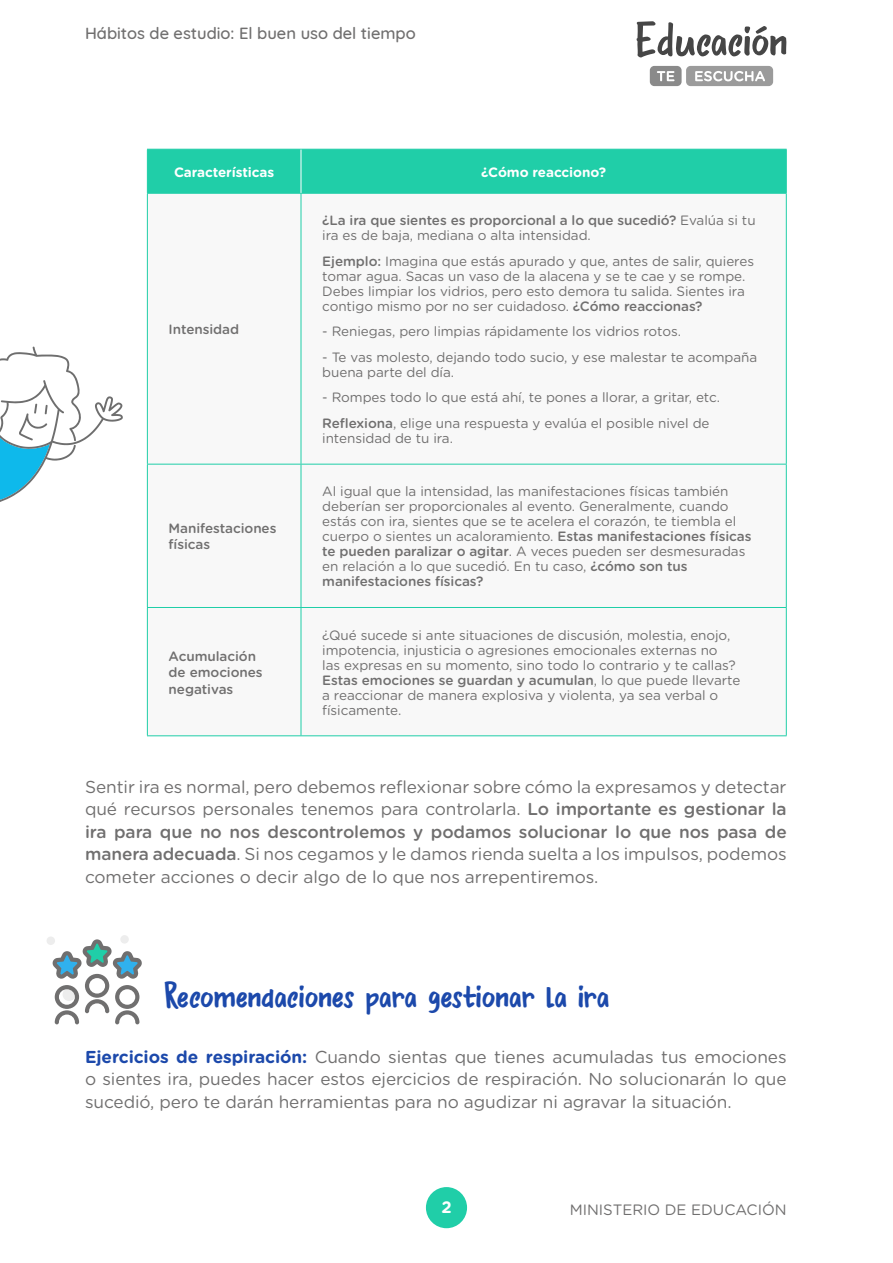
<style>
.page{position:relative;width:893px;height:1263px;background:#fff}
.page>*{position:absolute;margin:0;border:0;box-sizing:border-box;transform-origin:0 0}
.t1{font:39px "DK Bupkis";color:#1c49ab}
.Cuerpo_de_texto_ETE{font:17.25px/22.5px "Gotham Rounded";letter-spacing:-.005em;color:#706f6f;text-align:justify}
.t2{font:500 16.5px "Quicksand";color:#706f6f}
.t3{font:700 16.5px "Gotham Rounded";color:#fff}
.t4{font:15px "Gotham Rounded";color:#706f6f}
.Cuerpo_de_texto_ETE-2{font:13.5px/15px "Gotham Rounded";letter-spacing:-.005em;color:#706f6f}
.Cuerpo_de_texto_ETE-3{font:500 13.5px/16.5px "Gotham Rounded";letter-spacing:-.005em;color:#706f6f}
.Cuerpo_de_texto_ETE-4{font:700 13.5px "Gotham Rounded";letter-spacing:-.005em;color:#fff}
.s1{font-weight:500}
.s2{font-weight:700;color:#1c49ab}
</style>
<div class="page">
<div style="left:426px;top:1187px;width:41px;height:41px;background:#20cea8;border-radius:50%"></div>
<svg style="left:637px;top:21px;width:150px;height:36px"></svg>
<div style="left:686px;top:66px;width:87px;height:20px;background:#9b9b9b;border-radius:4px"></div>
<svg style="left:695px;top:71px;width:70px;height:10px"></svg>
<div style="left:650px;top:66px;width:32px;height:20px;background:#8a8a8a;border-radius:4px"></div>
<svg style="left:657px;top:71px;width:17px;height:10px"></svg>
<div style="left:148px;top:150px;width:638px;height:43px;background:#20cea8"></div>
<svg style="left:148px;top:194px;width:638px;height:541px"></svg>
<hr style="left:147px;top:149px;width:154px;height:1px;background:#20cea8">
<hr style="left:147px;top:150px;width:1px;height:43px;background:#20cea8">
<hr style="left:301px;top:149px;width:486px;height:1px;background:#20cea8">
<hr style="left:147px;top:193px;width:154px;height:1px;background:#20cea8">
<hr style="left:147px;top:194px;width:1px;height:270px;background:#20cea8">
<hr style="left:301px;top:193px;width:486px;height:1px;background:#20cea8">
<hr style="left:301px;top:194px;width:1px;height:270px;background:#20cea8">
<hr style="left:786px;top:194px;width:1px;height:270px;background:#20cea8">
<hr style="left:147px;top:464px;width:154px;height:1px;background:#20cea8">
<hr style="left:147px;top:464px;width:1px;height:143px;background:#20cea8">
<hr style="left:301px;top:464px;width:486px;height:1px;background:#20cea8">
<hr style="left:301px;top:464px;width:1px;height:143px;background:#20cea8">
<hr style="left:786px;top:464px;width:1px;height:143px;background:#20cea8">
<hr style="left:147px;top:607px;width:154px;height:1px;background:#20cea8">
<hr style="left:147px;top:608px;width:1px;height:127px;background:#20cea8">
<hr style="left:301px;top:607px;width:486px;height:1px;background:#20cea8">
<hr style="left:301px;top:608px;width:1px;height:127px;background:#20cea8">
<hr style="left:786px;top:608px;width:1px;height:127px;background:#20cea8">
<hr style="left:147px;top:735px;width:154px;height:1px;background:#20cea8">
<hr style="left:301px;top:735px;width:486px;height:1px;background:#20cea8">
<hr style="left:301px;top:150px;width:1px;height:43px;background:#fff">
<hr style="left:786px;top:150px;width:1px;height:43px;background:#20cea8">
<svg style="left:0;top:346px;width:123px;height:156px"></svg>
<svg style="left:52px;top:939px;width:90px;height:85px"></svg>
<div style="left:120px;top:935px;width:9px;height:8px;background:#ededed;border-radius:50%"></div>
<div style="left:47px;top:936px;width:8px;height:9px;background:#ededed;border-radius:50%"></div>
<p class="t2" style="left:85px;top:19px;width:332px">Hábitos de estudio: El buen uso del tiempo</p>
<p class="Cuerpo_de_texto_ETE-4" style="left:174px;top:162px;width:102px">Características</p>
<p class="Cuerpo_de_texto_ETE-4" style="left:481px;top:162px;width:126px">¿Cómo reacciono?</p>
<p class="Cuerpo_de_texto_ETE-3" style="left:169px;top:320px;width:72px">Intensidad</p>
<p class="Cuerpo_de_texto_ETE-3" style="left:169px;top:519px;width:109px">Manifestaciones físicas</p>
<p class="Cuerpo_de_texto_ETE-3" style="left:169px;top:647px;width:96px">Acumulación de emociones negativas</p>
<p class="Cuerpo_de_texto_ETE-2" style="left:322px;top:212px;width:435px"><span class="s1">¿La ira que sientes es proporcional a lo que sucedió?</span> Evalúa si tu ira es de baja, mediana o alta intensidad.</p>
<p class="Cuerpo_de_texto_ETE-2" style="left:322px;top:253px;width:433px"><span class="s1">Ejemplo:</span> Imagina que estás apurado y que, antes de salir, quieres tomar agua. Sacas un vaso de la alacena y se te cae y se rompe.<br>Debes limpiar los vidrios, pero esto demora tu salida. Sientes ira contigo mismo por no ser cuidadoso. <span class="s1">¿Cómo reaccionas?</span></p>
<p class="Cuerpo_de_texto_ETE-2" style="left:322px;top:323px;width:360px">- Reniegas, pero limpias rápidamente los vidrios rotos.</p>
<p class="Cuerpo_de_texto_ETE-2" style="left:322px;top:349px;width:436px">- Te vas molesto, dejando todo sucio, y ese malestar te acompaña buena parte del día.</p>
<p class="Cuerpo_de_texto_ETE-2" style="left:322px;top:389px;width:399px">- Rompes todo lo que está ahí, te pones a llorar, a gritar, etc.</p>
<p class="Cuerpo_de_texto_ETE-2" style="left:322px;top:415px;width:389px"><span class="s1">Reflexiona</span>, elige una respuesta y evalúa el posible nivel de intensidad de tu ira.</p>
<p class="Cuerpo_de_texto_ETE-2" style="left:322px;top:483px;width:431px">Al igual que la intensidad, las manifestaciones físicas también deberían ser proporcionales al evento. Generalmente, cuando estás con ira, sientes que se te acelera el corazón, te tiembla el cuerpo o sientes un acaloramiento. <span class="s1">Estas manifestaciones físicas te pueden paralizar o agitar</span>. A veces pueden ser desmesuradas en relación a lo que sucedió. En tu caso, <span class="s1">¿cómo son tus manifestaciones físicas?</span></p>
<p class="Cuerpo_de_texto_ETE-2" style="left:322px;top:627px;width:420px">¿Qué sucede si ante situaciones de discusión, molestia, enojo, impotencia, injusticia o agresiones emocionales externas no<br>las expresas en su momento, sino todo lo contrario y te callas?<br><span class="s1">Estas emociones se guardan y acumulan</span>, lo que puede llevarte a reaccionar de manera explosiva y violenta, ya sea verbal o físicamente.</p>
<p class="Cuerpo_de_texto_ETE" style="left:85px;top:774px;width:703px">Sentir ira es normal, pero debemos reflexionar sobre cómo la expresamos y detectar qué recursos personales tenemos para controlarla. <span class="s1">Lo importante es gestionar la ira para que no nos descontrolemos y podamos solucionar lo que nos pasa de manera adecuada</span>. Si nos cegamos y le damos rienda suelta a los impulsos, podemos cometer acciones o decir algo de lo que nos arrepentiremos.</p>
<p class="t1" style="left:164px;top:973px;width:447px">Recomendaciones para gestionar la ira</p>
<p class="Cuerpo_de_texto_ETE" style="left:85px;top:1044px;width:703px"><span class="s2">Ejercicios de respiración:</span> Cuando sientas que tienes acumuladas tus emociones o sientes ira, puedes hacer estos ejercicios de respiración. No solucionarán lo que sucedió, pero te darán herramientas para no agudizar ni agravar la situación.</p>
<p class="t3" style="left:441px;top:1195px;width:12px">2</p>
<p class="t4" style="left:570px;top:1199px;width:218px">MINISTERIO DE EDUCACIÓN</p>
</div>
